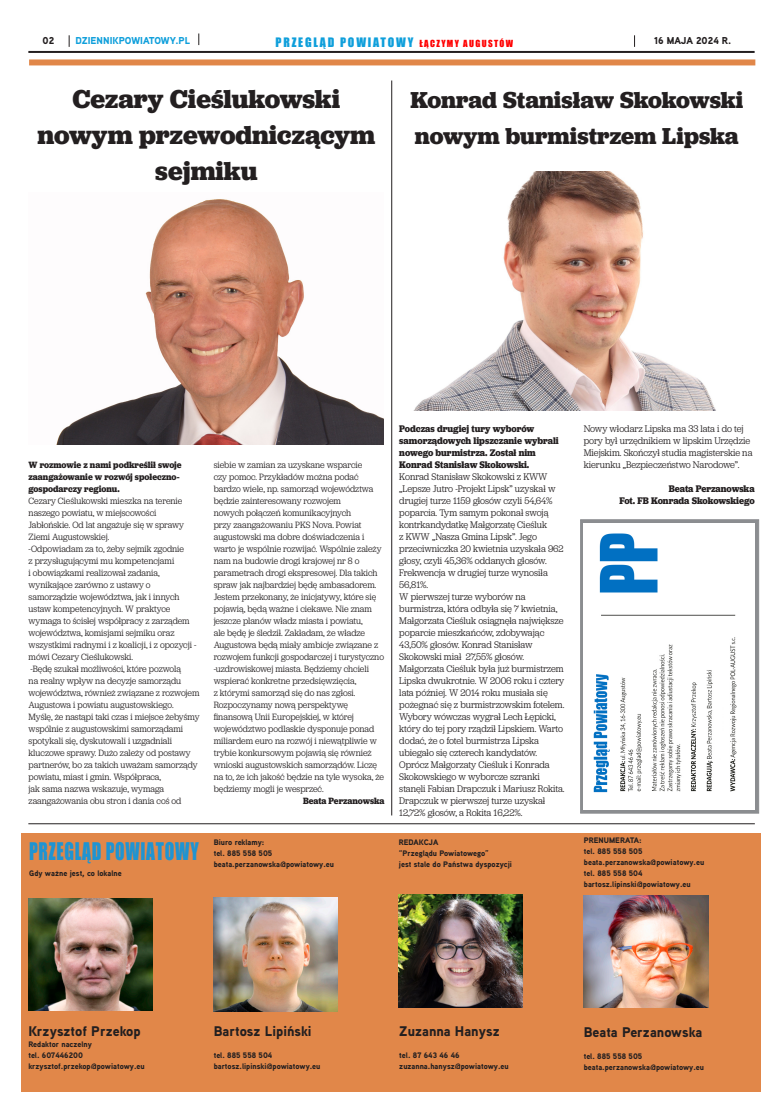
<style>
.page{position:relative;width:783px;height:1117px;background:#fff}
.page>*{position:absolute;margin:0;border:0;box-sizing:border-box;transform-origin:0 0}
.Body{font:700 27px/36px "Jubilat";color:#231f20;text-align:center}
.Body-2{font:700 24px/36px "Jubilat";letter-spacing:-.005em;color:#231f20}
.NEWSPAPER_NAME{font:22.3px "Impact";letter-spacing:.04em;color:#1f94d2;scale:.78 1}
.Photo_text_left{font:900 14px "Aaux Next";color:#231f20}
.t1{font:12px "Impact";letter-spacing:.15em;color:#0f9fdb}
.Body-3{font:10px/12px "Jubilat";color:#231f20;scale:.92 1}
.Body-4{font:700 10px/12px "Jubilat";letter-spacing:-.005em;color:#231f20;scale:.92 1}
.t2{font:900 10px "Aaux Next";color:#0f9fdb}
.t3{font:900 10px "Aaux Next";color:#231f20}
.Body-5{font:9.5px/12px "Jubilat";letter-spacing:-.005em;color:#231f20;scale:.92 1}
.Body-6{font:700 9.5px/12px "Jubilat";color:#231f20;scale:.92 1}
.Photo_text_left-2{font:900 8px "Aaux Next";color:#231f20}
.s1{font-size:9px;color:#f00}
</style>
<div class="page">
<hr style="left:28px;top:51px;width:726px;height:2px;background:#231f20">
<svg style="left:69px;top:35px;width:1px;height:12px"></svg>
<svg style="left:198px;top:33px;width:1px;height:12px"></svg>
<svg style="left:634px;top:35px;width:1px;height:12px"></svg>
<div style="left:21px;top:833px;width:740px;height:258px;background:#e18749"></div>
<svg style="left:580px;top:519px;width:179px;height:295px;background:#9c9da0"></svg>
<img style="left:56px;top:199px;width:327px;height:245px">
<div style="left:29px;top:59px;width:726px;height:6px;background:#e18749"></div>
<img style="left:583px;top:523px;width:171px;height:286px">
<hr style="left:28px;top:823px;width:726px;height:1px;background:#231f20">
<img style="left:214px;top:897px;width:124px;height:114px">
<img style="left:583px;top:895px;width:124px;height:112px">
<img style="left:28px;top:898px;width:124px;height:112px">
<img style="left:399px;top:894px;width:124px;height:113px">
<hr style="left:391px;top:81px;width:1px;height:734px;background:#231f20">
<img style="left:414px;top:171px;width:302px;height:239px">
<p class="t3" style="left:43px;top:34px;width:13px">02</p>
<p class="t2" style="left:75px;top:34px;width:116px">DZIENNIKPOWIATOWY.PL</p>
<p class="t1" style="left:275px;top:33px;width:239px">PRZEGLĄD POWIATOWY <span class="s1">ŁĄCZYMY AUGUSTÓW</span></p>
<p class="t3" style="left:654px;top:34px;width:79px">16 MAJA 2024 R.</p>
<p class="Body" style="left:37px;top:81px;width:339px">Cezary Cieślukowski nowym przewodniczącym sejmiku</p>
<p class="Body-2" style="left:410px;top:82px;width:334px">Konrad Stanisław Skokowski nowym burmistrzem Lipska</p>
<p class="Body-6" style="left:29px;top:459px;width:168px">W rozmowie z nami podkreślił swoje zaangażowanie w rozwój społeczno&shy;gospodarczy regionu.</p>
<p class="Body-5" style="left:29px;top:495px;width:170px">Cezary Cieślukowski mieszka na terenie naszego powiatu, w miejscowości Jabłońskie. Od lat angażuje się w sprawy Ziemi Augustowskiej.</p>
<p class="Body-5" style="left:29px;top:543px;width:184px">-Odpowiadam za to, żeby sejmik zgodnie<br>z przysługującymi mu kompetencjami<br>i obowiązkami realizował zadania, wynikające zarówno z ustawy o samorządzie województwa, jak i innych ustaw kompetencyjnych. W praktyce wymaga to ścisłej współpracy z zarządem województwa, komisjami sejmiku oraz wszystkimi radnymi i z koalicji, i z opozycji - mówi Cezary Cieślukowski.</p>
<p class="Body-5" style="left:29px;top:663px;width:187px">-Będę szukał możliwości, które pozwolą<br>na realny wpływ na decyzje samorządu województwa, również związane z rozwojem Augustowa i powiatu augustowskiego.<br>Myślę, że nastąpi taki czas i miejsce żebyśmy wspólnie z augustowskimi samorządami spotykali się, dyskutowali i uzgadniali kluczowe sprawy. Dużo zależy od postawy partnerów, bo za takich uważam samorządy powiatu, miast i gmin. Współpraca,<br>jak sama nazwa wskazuje, wymaga zaangażowania obu stron i dania coś od</p>
<p class="NEWSPAPER_NAME" style="left:29px;top:834px;width:219px">PRZEGLĄD POWIATOWY</p>
<p class="Photo_text_left-2" style="left:29px;top:868px;width:94px">Gdy ważne jest, co lokalne</p>
<p class="Body-5" style="left:214px;top:459px;width:187px">siebie w zamian za uzyskane wsparcie<br>czy pomoc. Przykładów można podać bardzo wiele, np. samorząd województwa będzie zainteresowany rozwojem<br>nowych połączeń komunikacyjnych<br>przy zaangażowaniu PKS Nova. Powiat augustowski ma dobre doświadczenia i warto je wspólnie rozwijać. Wspólnie zależy nam na budowie drogi krajowej nr 8 o parametrach drogi ekspresowej. Dla takich spraw jak najbardziej będę ambasadorem.<br>Jestem przekonany, że inicjatywy, które się pojawią, będą ważne i ciekawe. Nie znam jeszcze planów władz miasta i powiatu,<br>ale będę je śledził. Zakładam, że władze Augustowa będą miały ambicje związane z rozwojem funkcji gospodarczej i turystyczno -uzdrowiskowej miasta. Będziemy chcieli wspierać konkretne przedsięwzięcia,<br>z którymi samorząd się do nas zgłosi.<br>Rozpoczynamy nową perspektywę finansową Unii Europejskiej, w której województwo podlaskie dysponuje ponad miliardem euro na rozwój i niewątpliwie w trybie konkursowym pojawią się również wnioski augustowskich samorządów. Liczę na to, że ich jakość będzie na tyle wysoka, że będziemy mogli je wesprzeć.</p>
<p class="Body-6" style="left:303px;top:795px;width:90px">Beata Perzanowska</p>
<p class="Photo_text_left-2" style="left:214px;top:837px;width:52px">Biuro reklamy:</p>
<p class="Photo_text_left-2" style="left:214px;top:848px;width:60px">tel. 885 558 505</p>
<p class="Photo_text_left-2" style="left:214px;top:859px;width:122px">beata.perzanowska@powiatowy.eu</p>
<p class="Body-4" style="left:399px;top:423px;width:175px">Podczas drugiej tury wyborów samorządowych lipszczanie wybrali nowego burmistrza. Został nim<br>Konrad Stanisław Skokowski.</p>
<p class="Body-3" style="left:399px;top:470px;width:180px">Konrad Stanisław Skokowski z KWW „Lepsze Jutro -Projekt Lipsk” uzyskał w drugiej turze 1159 głosów czyli 54,64% poparcia. Tym samym pokonał swoją kontrkandydatkę Małgorzatę Cieśluk<br>z KWW „Nasza Gmina Lipsk”. Jego przeciwniczka 20 kwietnia uzyskała 962 głosy, czyli 45,36% oddanych głosów.<br>Frekwencja w drugiej turze wynosiła 56,81%.</p>
<p class="Body-3" style="left:399px;top:590px;width:181px">W pierwszej turze wyborów na burmistrza, która odbyła się 7 kwietnia, Małgorzata Cieśluk osiągnęła największe poparcie mieszkańców, zdobywając 43,50% głosów. Konrad Stanisław Skokowski miał 27,55% głosów.<br>Małgorzata Cieśluk była już burmistrzem Lipska dwukrotnie. W 2006 roku i cztery lata później. W 2014 roku musiała się pożegnać się z burmistrzowskim fotelem.<br>Wybory wówczas wygrał Lech Łępicki, który do tej pory rządził Lipskiem. Warto dodać, że o fotel burmistrza Lipska ubiegało się czterech kandydatów.<br>Oprócz Małgorzaty Cieśluk i Konrada Skokowskiego w wyborcze szranki stanęli Fabian Drapczuk i Mariusz Rokita.<br>Drapczuk w pierwszej turze uzyskał 12,72% głosów, a Rokita 16,22%.</p>
<p class="Photo_text_left-2" style="left:399px;top:837px;width:41px">REDAKCJA</p>
<p class="Photo_text_left-2" style="left:399px;top:848px;width:92px">“Przeglądu Powiatowego”</p>
<p class="Photo_text_left-2" style="left:399px;top:859px;width:115px">jest stale do Państwa dyspozycji</p>
<p class="Body-3" style="left:583px;top:422px;width:185px">Nowy włodarz Lipska ma 33 lata i do tej pory był urzędnikiem w lipskim Urzędzie Miejskim. Skończył studia magisterskie na kierunku „Bezpieczeństwo Narodowe”.</p>
<p class="Body-4" style="left:668px;top:483px;width:95px">Beata Perzanowska</p>
<p class="Body-4" style="left:619px;top:495px;width:148px">Fot. FB Konrada Skokowskiego</p>
<p class="Photo_text_left-2" style="left:583px;top:834px;width:59px">PRENUMERATA:</p>
<p class="Photo_text_left-2" style="left:583px;top:845px;width:60px">tel. 885 558 505</p>
<p class="Photo_text_left-2" style="left:583px;top:856px;width:122px">beata.perzanowska@powiatowy.eu</p>
<p class="Photo_text_left-2" style="left:583px;top:867px;width:60px">tel. 885 558 504</p>
<p class="Photo_text_left-2" style="left:583px;top:878px;width:108px">bartosz.lipinski@powiatowy.eu</p>
<p class="Photo_text_left" style="left:28px;top:1021px;width:114px">Krzysztof Przekop</p>
<p class="Photo_text_left-2" style="left:28px;top:1038px;width:65px">Redaktor naczelny</p>
<p class="Photo_text_left-2" style="left:28px;top:1049px;width:56px">tel. 607446200</p>
<p class="Photo_text_left-2" style="left:28px;top:1060px;width:118px">krzysztof.przekop@powiatowy.eu</p>
<p class="Photo_text_left" style="left:214px;top:1021px;width:99px">Bartosz Lipiński</p>
<p class="Photo_text_left-2" style="left:214px;top:1049px;width:60px">tel. 885 558 504</p>
<p class="Photo_text_left-2" style="left:214px;top:1060px;width:108px">bartosz.lipinski@powiatowy.eu</p>
<p class="Photo_text_left" style="left:399px;top:1021px;width:102px">Zuzanna Hanysz</p>
<p class="Photo_text_left-2" style="left:399px;top:1049px;width:62px">tel. 87 643 46 46</p>
<p class="Photo_text_left-2" style="left:399px;top:1060px;width:111px">zuzanna.hanysz@powiatowy.eu</p>
<p class="Photo_text_left" style="left:583px;top:1022px;width:120px">Beata Perzanowska</p>
<p class="Photo_text_left-2" style="left:583px;top:1050px;width:60px">tel. 885 558 505</p>
<p class="Photo_text_left-2" style="left:583px;top:1061px;width:122px">beata.perzanowska@powiatowy.eu</p>
</div>
